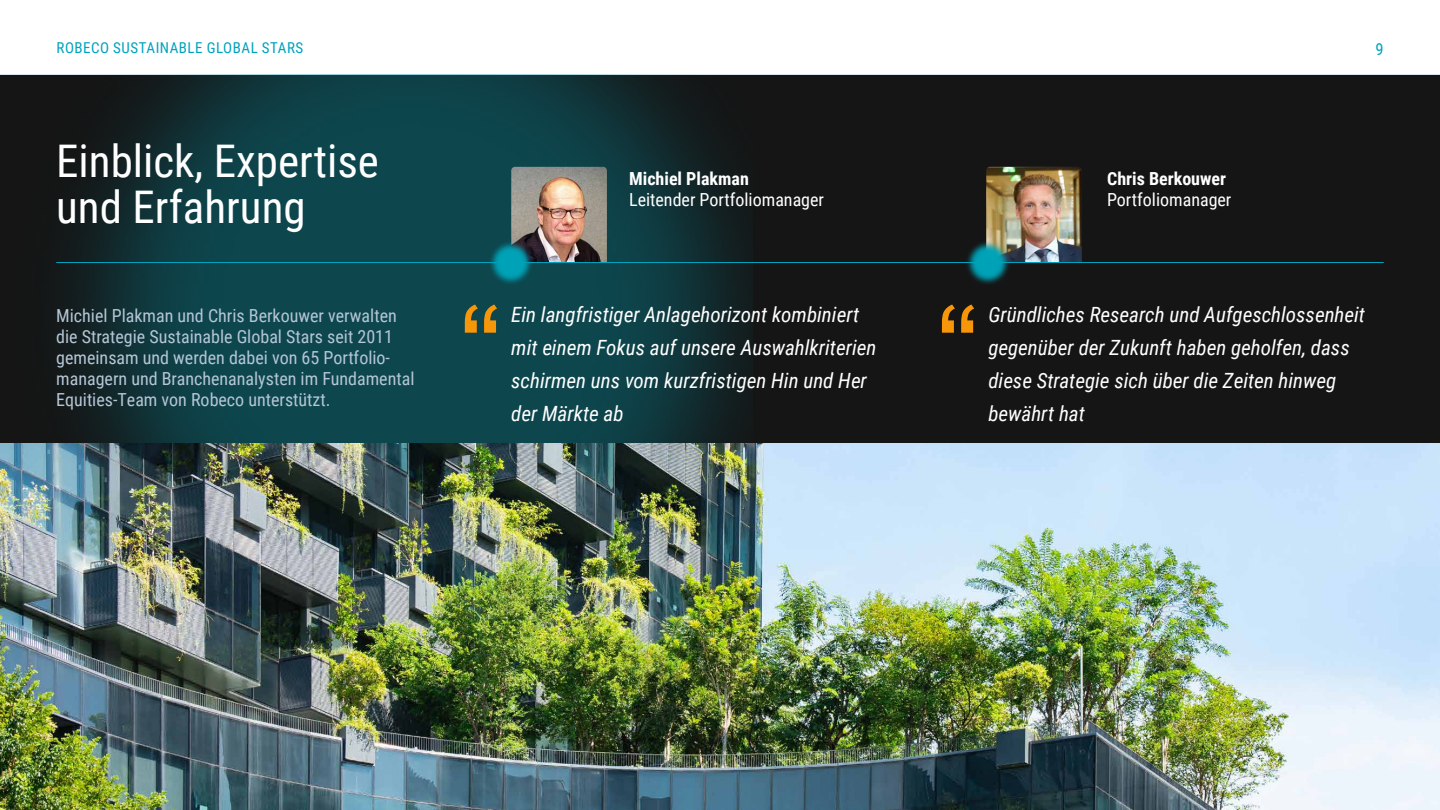
<style>
.page{position:relative;width:1440px;height:810px;background:#fff}
.page>*{position:absolute;margin:0;border:0;box-sizing:border-box;transform-origin:0 0}
.t1{font:45px/46.5px "Roboto Condensed";color:#fff}
.t2{font:italic 21px/33px "Roboto Condensed";color:#fff}
.t3{font:18px/21px "Roboto Condensed";color:#b5c6d6}
.t4{font:18px "Roboto Condensed";color:#fff}
.t5{font:700 18px "Roboto Condensed";color:#fff}
.t6{font:16.5px "Roboto Condensed";color:#00a2bd}
.t7{font:15px "Roboto Condensed";letter-spacing:.035em;color:#00a2bd}
</style>
<div class="page">
<img style="left:0;top:442px;width:1440px;height:368px">
<div style="left:0;top:75px;width:1440px;height:367px;background:#151515"></div>
<img style="left:77px;top:75px;width:669px;height:367px">
<img style="left:511px;top:167px;width:96px;height:95px">
<img style="left:986px;top:167px;width:96px;height:95px">
<svg style="left:465px;top:304px;width:32px;height:29px"></svg>
<svg style="left:942px;top:304px;width:32px;height:29px"></svg>
<hr style="left:56px;top:262px;width:1328px;height:1px;background:#00a2bd">
<img style="left:489px;top:240px;width:45px;height:45px">
<img style="left:967px;top:240px;width:44px;height:44px">
<p class="t7" style="left:57px;top:37px;width:248px">ROBECO SUSTAINABLE GLOBAL STARS</p>
<p class="t6" style="left:1376px;top:37px;width:10px">9</p>
<h1 class="t1" style="left:56px;top:136px;width:324px">Einblick, Expertise und Erfahrung</h1>
<p class="t3" style="left:56px;top:304px;width:360px">Michiel Plakman und Chris Berkouwer verwalten die Strategie Sustainable Global Stars seit 2011 gemeinsam und werden dabei von 65 Portfolio&shy;managern und Branchenanalysten im Fundamental Equities-Team von Robeco unterstützt.</p>
<p class="t5" style="left:629px;top:166px;width:121px">Michiel Plakman</p>
<p class="t4" style="left:629px;top:187px;width:196px">Leitender Portfoliomanager</p>
<p class="t5" style="left:1107px;top:166px;width:121px">Chris Berkouwer</p>
<p class="t4" style="left:1107px;top:187px;width:126px">Portfoliomanager</p>
<p class="t2" style="left:511px;top:297px;width:367px">Ein langfristiger Anlagehorizont kombiniert mit einem Fokus auf unsere Auswahlkriterien schirmen uns vom kurzfristigen Hin und Her der Märkte ab</p>
<p class="t2" style="left:988px;top:297px;width:378px">Gründliches Research und Aufgeschlossenheit gegenüber der Zukunft haben geholfen, dass diese Strategie sich über die Zeiten hinweg bewährt hat</p>
</div>
